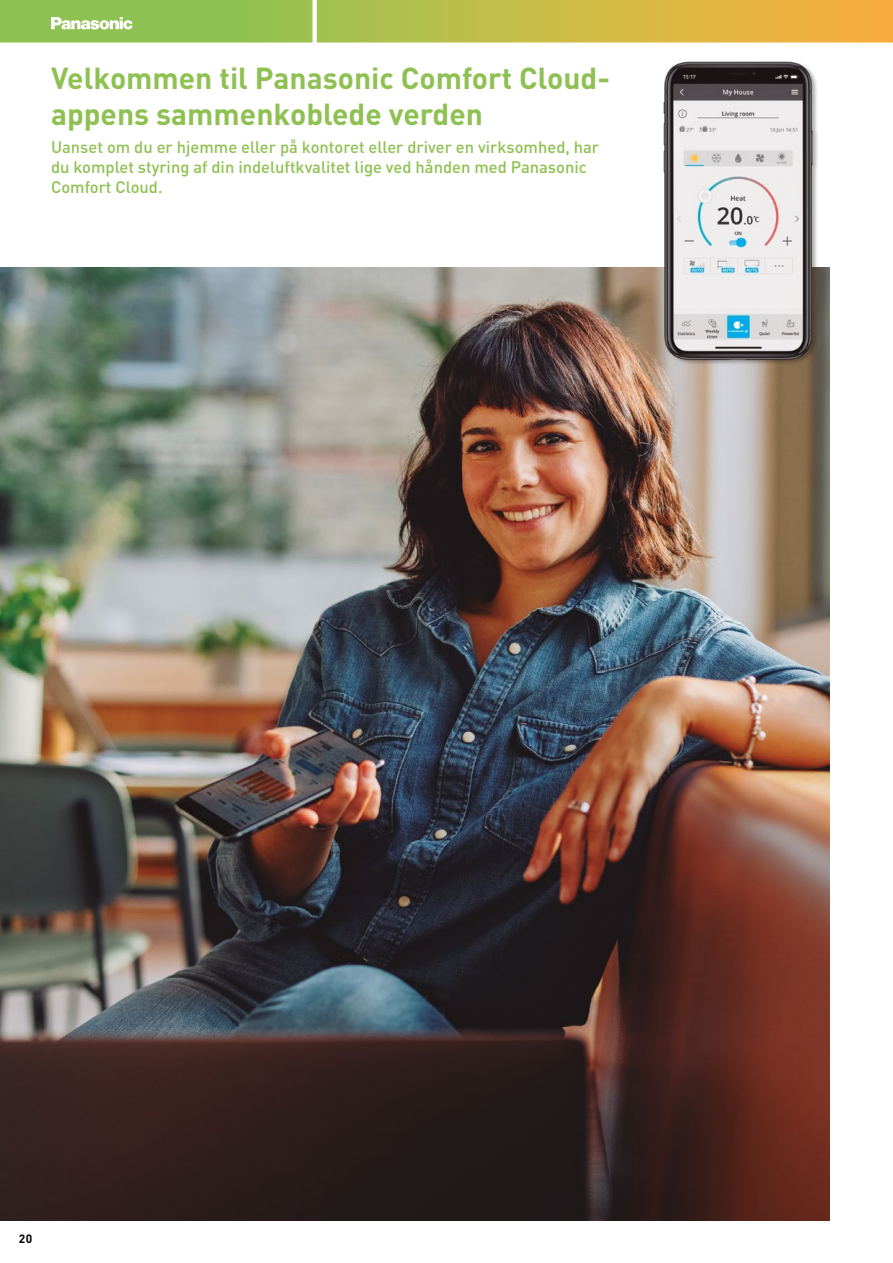
<style>
.page{position:relative;width:893px;height:1263px;background:#fff}
.page>*{position:absolute;margin:0;border:0;box-sizing:border-box;transform-origin:0 0}
._00_20_HEADLINE_20B{font:700 30px/36px "DIN";color:#8ec152}
._00_20_TEXT_11M_RAC{font:500 16.5px/19.8px "DIN";color:#8ec152}
.t1{font:700 12px "DIN";color:#000}
</style>
<div class="page">
<img style="left:0;top:268px;width:829px;height:952px">
<img style="left:655px;top:61px;width:175px;height:313px">
<svg style="left:0;top:0;width:893px;height:43px;background:#bcbd4f"></svg>
<p class="_00_20_HEADLINE_20B" style="left:51px;top:59px;width:561px">Velkommen til Panasonic Comfort Cloud&shy;appens sammenkoblede verden</p>
<p class="_00_20_TEXT_11M_RAC" style="left:51px;top:137px;width:550px">Uanset om du er hjemme eller på kontoret eller driver en virksomhed, har du komplet styring af din indeluftkvalitet lige ved hånden med Panasonic<br>Comfort Cloud.</p>
<p class="t1" style="left:19px;top:1231px;width:15px">20</p>
</div>
